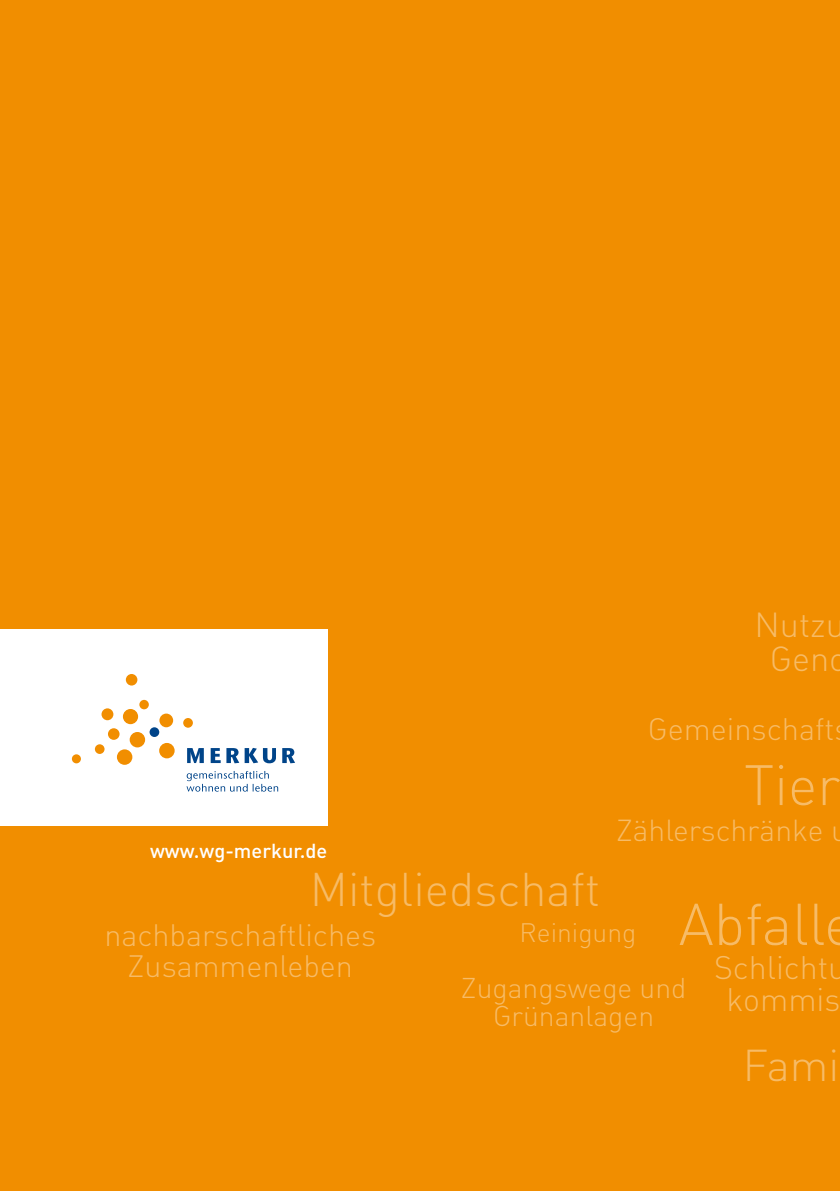
<style>
.page{position:relative;width:840px;height:1191px;background:#fff}
.page>*{position:absolute;margin:0;border:0;box-sizing:border-box;transform-origin:0 0}
.t1{font:58px "DIN Light Alternate";color:#f7bb66}
.t2{font:56px "DIN Light Alternate";color:#f7bb66}
.t3{font:46.6px "DIN Light Alternate";color:#f7bb66}
.t4{font:44px "DIN Light Alternate";color:#f7bb66}
.t5{font:34.4px/34.4px "DIN Light Alternate";color:#f7bb66;text-align:center}
.t6{font:32.2px/32.2px "DIN Light Alternate";color:#f7bb66;text-align:center}
.t7{font:30.6px/30.6px "DIN Light Alternate";color:#f7bb66;text-align:center}
.t8{font:30px "DIN Light Alternate";color:#f7bb66}
.t9{font:28.2px/28.2px "DIN Light Alternate";color:#f7bb66;text-align:center}
.t10{font:26.4px "DIN Light Alternate";color:#f7bb66}
.t11{font:20px "DIN Medium Alternate";color:#fff}
</style>
<div class="page">
<div style="left:0;top:0;width:839px;height:1191px;background:#f18e00"></div>
<div style="left:0;top:629px;width:327px;height:197px;background:#fff"></div>
<div style="left:123px;top:709px;width:15px;height:15px;background:#f18e00;border-radius:50%"></div>
<div style="left:101px;top:708px;width:12px;height:12px;background:#f18e00;border-radius:50%"></div>
<div style="left:126px;top:674px;width:11px;height:11px;background:#f18e00;border-radius:50%"></div>
<div style="left:139px;top:700px;width:10px;height:9px;background:#f18e00;border-radius:50%"></div>
<div style="left:159px;top:713px;width:14px;height:14px;background:#f18e00;border-radius:50%"></div>
<div style="left:159px;top:743px;width:15px;height:15px;background:#f18e00;border-radius:50%"></div>
<div style="left:130px;top:732px;width:15px;height:15px;background:#f18e00;border-radius:50%"></div>
<div style="left:117px;top:749px;width:15px;height:16px;background:#f18e00;border-radius:50%"></div>
<div style="left:108px;top:728px;width:11px;height:12px;background:#f18e00;border-radius:50%"></div>
<div style="left:95px;top:744px;width:9px;height:10px;background:#f18e00;border-radius:50%"></div>
<div style="left:72px;top:754px;width:9px;height:9px;background:#f18e00;border-radius:50%"></div>
<div style="left:183px;top:718px;width:10px;height:9px;background:#f18e00;border-radius:50%"></div>
<div style="left:149px;top:727px;width:10px;height:10px;background:#004489;border-radius:50%"></div>
<svg style="left:187px;top:748px;width:108px;height:15px"></svg>
<svg style="left:186px;top:771px;width:92px;height:20px"></svg>
<p class="t5" style="left:754px;top:607px;width:94px">Nutzu<br>Geno</p>
<p class="t7" style="left:647px;top:713px;width:188px">Gemeinschaft</p>
<p class="t11" style="left:150px;top:837px;width:179px">www.wg-merkur.de</p>
<h2 class="t2" style="left:743px;top:750px;width:98px">Tier</h2>
<p class="t8" style="left:615px;top:812px;width:233px">Zählerschränke u</p>
<h3 class="t3" style="left:310px;top:860px;width:292px">Mitgliedschaft</h3>
<p class="t10" style="left:519px;top:916px;width:118px">Reinigung</p>
<h1 class="t1" style="left:678px;top:888px;width:177px">Abfalle</h1>
<p class="t7" style="left:104px;top:919px;width:273px">nachbarschaftliches<br>Zusammenleben</p>
<p class="t6" style="left:713px;top:950px;width:134px">Schlichtu kommis</p>
<p class="t9" style="left:460px;top:973px;width:227px">Zugangswege und<br>Grünanlagen</p>
<h3 class="t4" style="left:742px;top:1038px;width:98px">Fami</h3>
</div>
